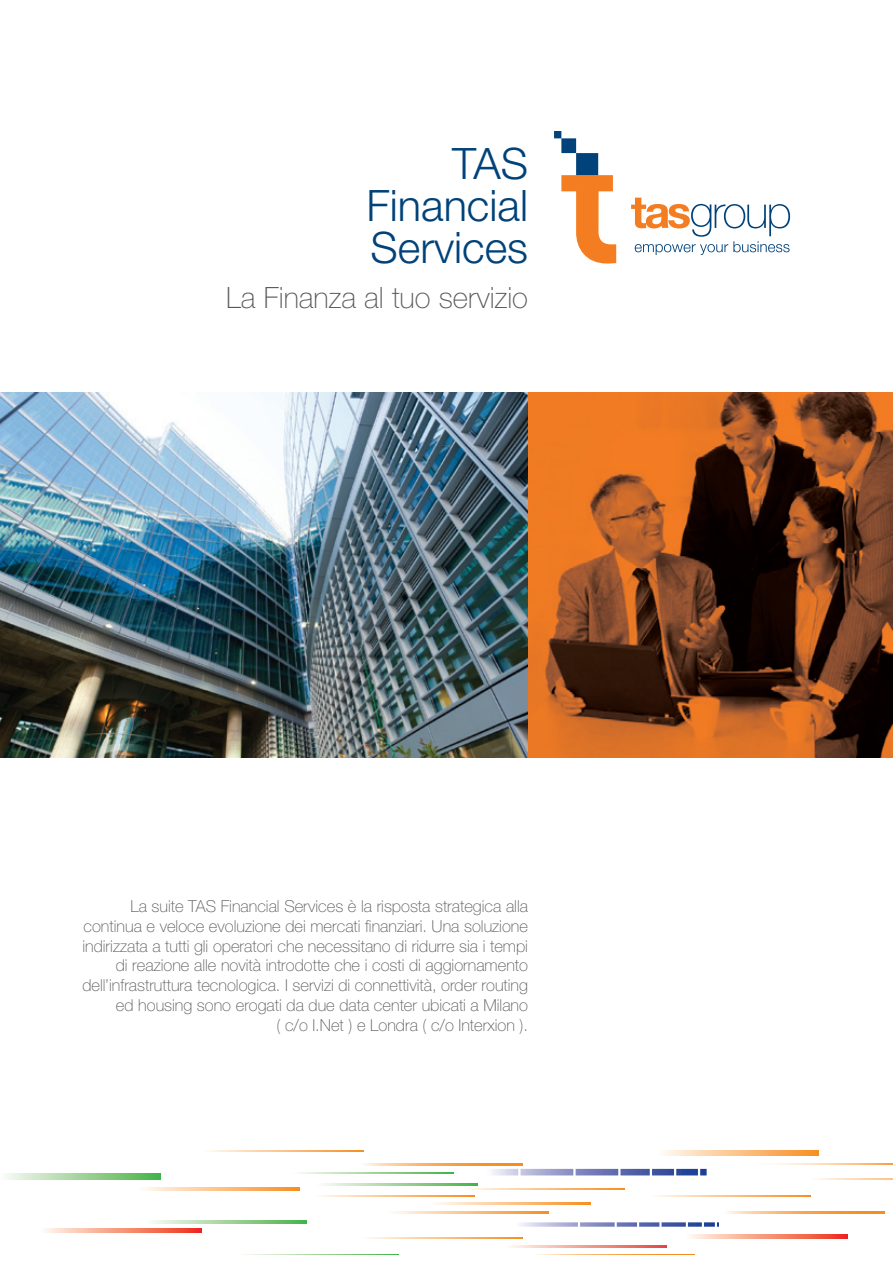
<style>
.page{position:relative;width:893px;height:1263px;background:#fff}
.page>*{position:absolute;margin:0;border:0;box-sizing:border-box;transform-origin:0 0}
.t1{font:300 43.35px/42px "Helvetica Neue LT Std";color:#004279}
.t2{font:100 29.4px "Helvetica Neue LT Std";color:#57585a}
.t3{font:100 16.5px/19.8px "Helvetica Neue LT Std";color:#57585a;text-align:right}
</style>
<div class="page">
<svg style="left:771px;top:1163px;width:122px;height:1px"></svg>
<svg style="left:816px;top:1178px;width:77px;height:1px"></svg>
<svg style="left:208px;top:1150px;width:156px;height:2px"></svg>
<svg style="left:655px;top:1195px;width:155px;height:2px"></svg>
<svg style="left:726px;top:1212px;width:159px;height:1px"></svg>
<svg style="left:537px;top:1254px;width:158px;height:1px"></svg>
<svg style="left:511px;top:1246px;width:155px;height:1px"></svg>
<svg style="left:364px;top:1164px;width:158px;height:1px"></svg>
<svg style="left:367px;top:1237px;width:155px;height:2px"></svg>
<svg style="left:299px;top:1172px;width:154px;height:2px"></svg>
<svg style="left:153px;top:1221px;width:154px;height:3px"></svg>
<svg style="left:6px;top:1174px;width:154px;height:5px"></svg>
<svg style="left:663px;top:1150px;width:156px;height:5px"></svg>
<svg style="left:319px;top:1195px;width:155px;height:2px"></svg>
<svg style="left:393px;top:1212px;width:155px;height:1px"></svg>
<svg style="left:690px;top:1235px;width:157px;height:4px"></svg>
<svg style="left:45px;top:1229px;width:157px;height:4px"></svg>
<svg style="left:323px;top:1183px;width:154px;height:2px"></svg>
<svg style="left:144px;top:1188px;width:155px;height:3px"></svg>
<svg style="left:436px;top:1203px;width:154px;height:1px"></svg>
<svg style="left:469px;top:1188px;width:155px;height:1px"></svg>
<svg style="left:521px;top:1222px;width:198px;height:5px"></svg>
<svg style="left:493px;top:1169px;width:214px;height:6px"></svg>
<img style="left:0;top:392px;width:549px;height:366px">
<img style="left:528px;top:393px;width:365px;height:365px">
<svg style="left:554px;top:131px;width:236px;height:132px"></svg>
<p class="t1" style="left:452px;top:142px;width:77px">TAS</p>
<p class="t1" style="left:367px;top:184px;width:163px">Financial<br>Services</p>
<p class="t2" style="left:226px;top:281px;width:303px">La Finanza al tuo servizio</p>
<p class="t3" style="left:82px;top:896px;width:447px">La suite TAS Financial Services è la risposta strategica alla continua e veloce evoluzione dei mercati finanziari. Una soluzione indirizzata a tutti gli operatori che necessitano di ridurre sia i tempi di reazione alle novità introdotte che i costi di aggiornamento dell’infrastruttura tecnologica. I servizi di connettività, order routing ed housing sono erogati da due data center ubicati a Milano</p>
<p class="t3" style="left:276px;top:1015px;width:253px">( c/o I.Net ) e Londra ( c/o Interxion ).</p>
</div>
